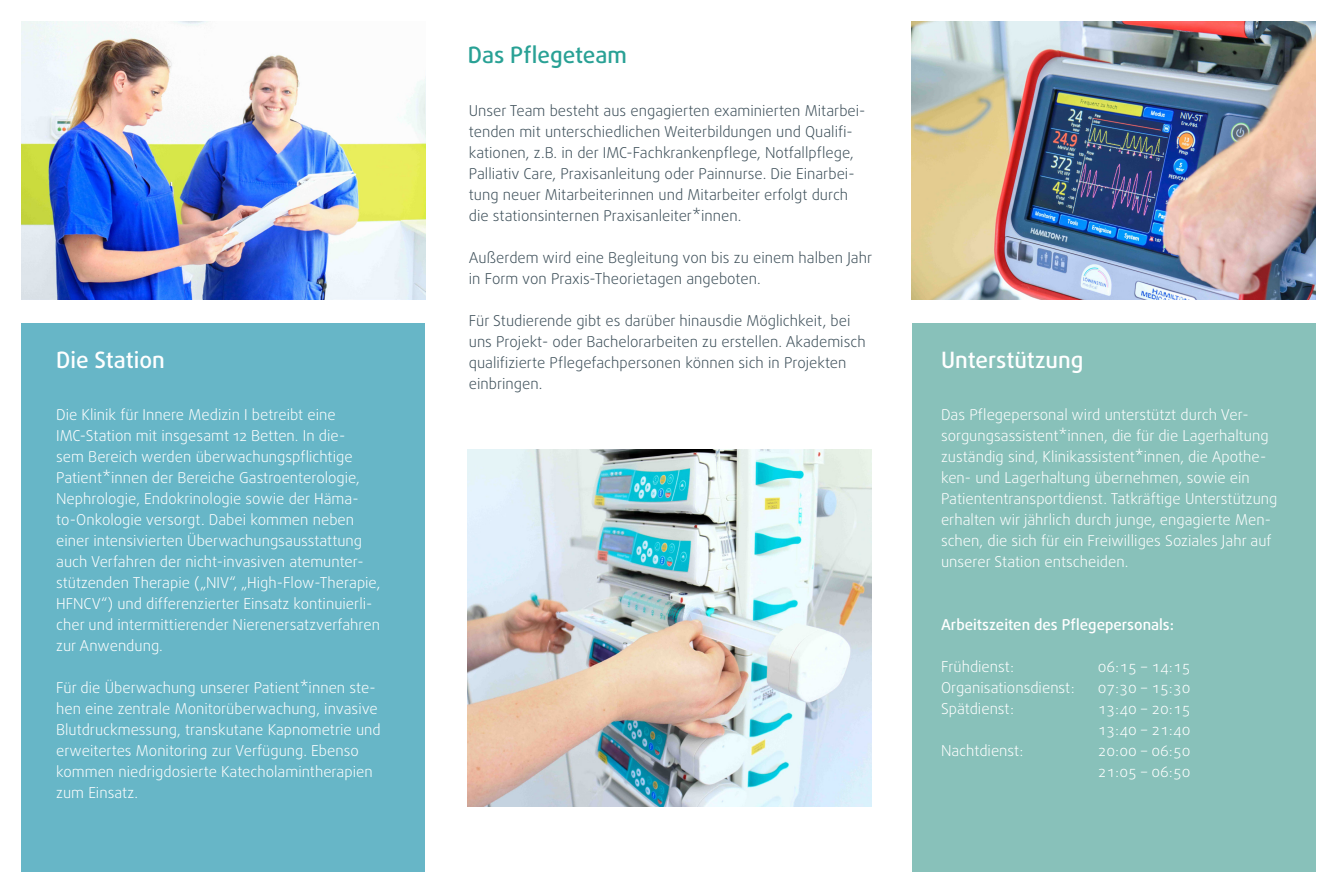
<style>
.page{position:relative;width:1331px;height:893px;background:#fff}
.page>*{position:absolute;margin:0;border:0;box-sizing:border-box;transform-origin:0 0}
.Subhead__Daxline___Medium___15_20{font:500 22.5px "Daxline Pro";color:#fff}
.Subhead__Daxline___Medium___15_20-2{font:500 22.5px "Daxline Pro";color:#29a195}
.Subhead__Daxline___Medium___15_20-3{font:300 15px/21px "Daxline Pro";color:#fff}
.Fließtext__Daxline___Light___10_14{font:300 15px/21px "Daxline Pro";color:#3d4f59}
.Fließtext__Daxline___Light___10_14-2{font:300 15px/21px "Daxline Pro";color:#fff}
.Fließtext__Daxline___Light___10_14-3{font:500 15px "Daxline Pro";color:#fff}
</style>
<div class="page">
<div style="left:21px;top:323px;width:404px;height:549px;background:#67b6c7"></div>
<img style="left:468px;top:450px;width:404px;height:356px">
<div style="left:912px;top:323px;width:403px;height:549px;background:#88c1ba"></div>
<img style="left:21px;top:21px;width:404px;height:279px">
<img style="left:912px;top:21px;width:403px;height:279px">
<p class="Subhead__Daxline___Medium___15_20" style="left:56px;top:345px;width:110px">Die Station</p>
<p class="Subhead__Daxline___Medium___15_20-3" style="left:56px;top:404px;width:326px">Die Klinik für Innere Medizin I betreibt eine IMC-Station mit insgesamt 12 Betten. In die-<br>sem Bereich werden überwachungspflichtige Patient*innen der Bereiche Gastroenterologie, Nephrologie, Endokrinologie sowie der Häma&shy;to-Onkologie versorgt. Dabei kommen neben einer intensivierten Überwachungsausstattung auch Verfahren der nicht-invasiven atemunter&shy;stützenden Therapie („NIV“, „High-Flow-Therapie, HFNCV“) und differenzierter Einsatz kontinuierli&shy;cher und intermittierender Nierenersatzverfahren zur Anwendung.</p>
<p class="Subhead__Daxline___Medium___15_20-3" style="left:56px;top:677px;width:326px">Für die Überwachung unserer Patient*innen ste&shy;hen eine zentrale Monitorüberwachung, invasive Blutdruckmessung, transkutane Kapnometrie und erweitertes Monitoring zur Verfügung. Ebenso kommen niedrigdosierte Katecholamintherapien zum Einsatz.</p>
<p class="Subhead__Daxline___Medium___15_20-2" style="left:468px;top:40px;width:161px">Das Pflegeteam</p>
<p class="Fließtext__Daxline___Light___10_14" style="left:469px;top:100px;width:398px">Unser Team besteht aus engagierten examinierten Mitarbei&shy;tenden mit unterschiedlichen Weiterbildungen und Qualifi&shy;kationen, z.B. in der IMC-Fachkrankenpflege, Notfallpflege, Palliativ Care, Praxisanleitung oder Painnurse. Die Einarbei&shy;tung neuer Mitarbeiterinnen und Mitarbeiter erfolgt durch die stationsinternen Praxisanleiter*innen.</p>
<p class="Fließtext__Daxline___Light___10_14" style="left:469px;top:247px;width:405px">Außerdem wird eine Begleitung von bis zu einem halben Jahr in Form von Praxis-Theorietagen angeboten.</p>
<p class="Fließtext__Daxline___Light___10_14" style="left:469px;top:310px;width:398px">Für Studierende gibt es darüber hinausdie Möglichkeit, bei uns Projekt- oder Bachelorarbeiten zu erstellen. Akademisch qualifizierte Pflegefachpersonen können sich in Projekten einbringen.</p>
<p class="Subhead__Daxline___Medium___15_20" style="left:941px;top:345px;width:144px">Unterstützung</p>
<p class="Fließtext__Daxline___Light___10_14-2" style="left:941px;top:404px;width:338px">Das Pflegepersonal wird unterstützt durch Ver&shy;sorgungsassistent*innen, die für die Lagerhaltung zuständig sind, Klinikassistent*innen, die Apothe&shy;ken- und Lagerhaltung übernehmen, sowie ein Patiententransportdienst. Tatkräftige Unterstützung erhalten wir jährlich durch junge, engagierte Men&shy;schen, die sich für ein Freiwilliges Soziales Jahr auf unserer Station entscheiden.</p>
<p class="Fließtext__Daxline___Light___10_14-3" style="left:941px;top:615px;width:235px">Arbeitszeiten des Pflegepersonals:</p>
<p class="Fließtext__Daxline___Light___10_14-2" style="left:941px;top:656px;width:75px">Frühdienst:</p>
<p class="Fließtext__Daxline___Light___10_14-2" style="left:941px;top:677px;width:135px">Organisationsdienst:</p>
<p class="Fließtext__Daxline___Light___10_14-2" style="left:941px;top:698px;width:75px">Spätdienst:</p>
<p class="Fließtext__Daxline___Light___10_14-2" style="left:941px;top:740px;width:84px">Nachtdienst:</p>
<p class="Fließtext__Daxline___Light___10_14-2" style="left:1098px;top:656px;width:94px">06:15 – 14:15</p>
<p class="Fließtext__Daxline___Light___10_14-2" style="left:1098px;top:677px;width:94px">07:30 – 15:30</p>
<p class="Fließtext__Daxline___Light___10_14-2" style="left:1098px;top:698px;width:94px">13:40 – 20:15</p>
<p class="Fließtext__Daxline___Light___10_14-2" style="left:1098px;top:719px;width:94px">13:40 – 21:40</p>
<p class="Fließtext__Daxline___Light___10_14-2" style="left:1098px;top:740px;width:94px">20:00 – 06:50</p>
<p class="Fließtext__Daxline___Light___10_14-2" style="left:1098px;top:761px;width:94px">21:05 – 06:50</p>
</div>
